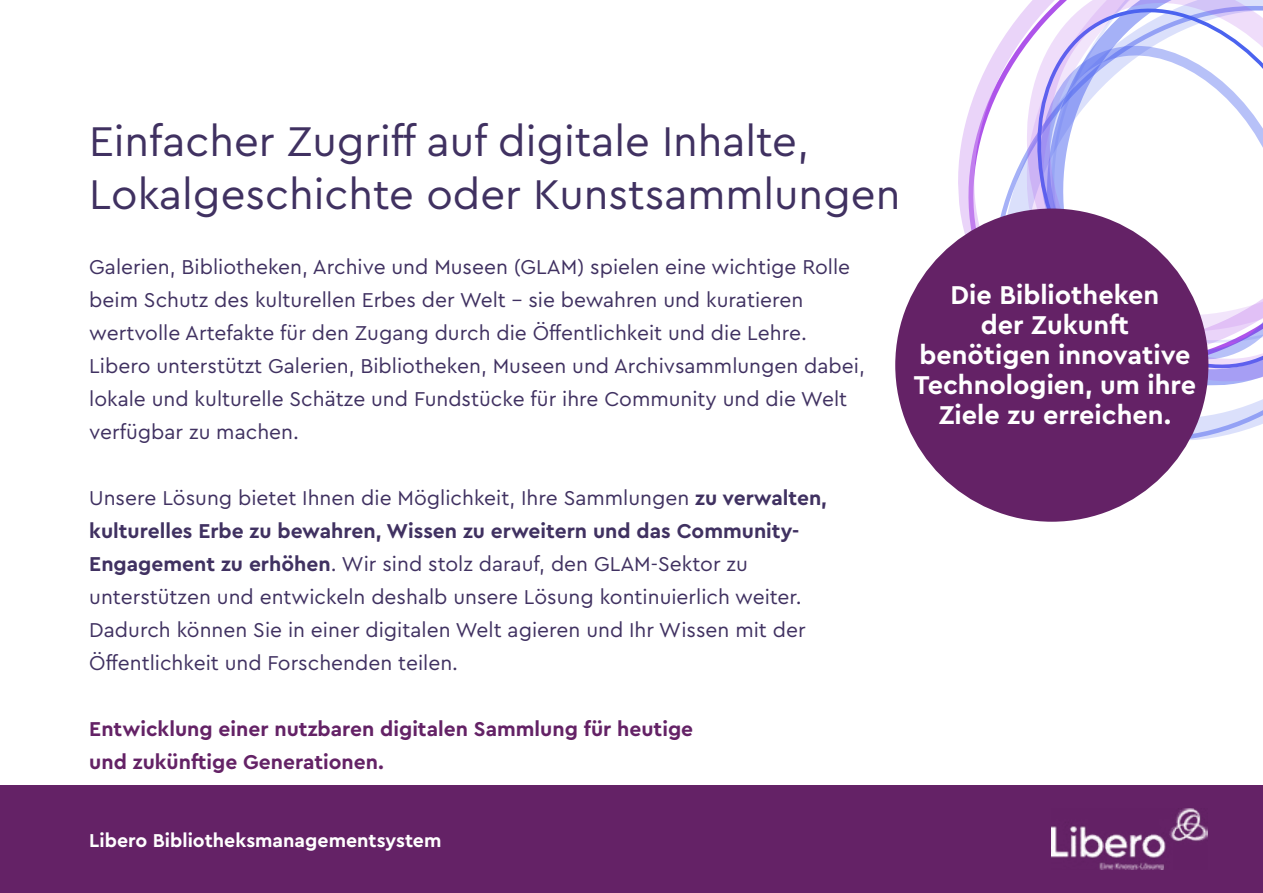
<style>
.page{position:relative;width:1263px;height:893px;background:#fff}
.page>*{position:absolute;margin:0;border:0;box-sizing:border-box;transform-origin:0 0}
.t1{font:43.5px/52.2px "Cera Pro";color:#403161}
.t2{font:700 27px/30px "Cera Pro";color:#fff;text-align:center}
.t3{font:21px/33px "Cera Pro";color:#403161}
.t4{font:700 21px/33px "Cera Pro";color:#642266}
.t5{font:700 19.5px "Cera Pro";color:#fff}
.s1{font-weight:700}
</style>
<div class="page">
<svg style="left:1185px;top:394px;width:78px;height:53px"></svg>
<svg style="left:949px;top:23px;width:65px;height:224px"></svg>
<svg style="left:1021px;top:0;width:242px;height:388px"></svg>
<div style="left:0;top:786px;width:1263px;height:107px;background:#642266"></div>
<img style="left:1052px;top:809px;width:156px;height:60px">
<div style="left:895px;top:209px;width:313px;height:313px;background:#642266;border-radius:50%"></div>
<h1 class="t1" style="left:89px;top:114px;width:812px">Einfacher Zugriff auf digitale Inhalte,<br>Lokalgeschichte oder Kunstsammlungen</h1>
<p class="t3" style="left:89px;top:250px;width:777px">Galerien, Bibliotheken, Archive und Museen (GLAM) spielen eine wichtige Rolle beim Schutz des kulturellen Erbes der Welt - sie bewahren und kuratieren wertvolle Artefakte für den Zugang durch die Öffentlichkeit und die Lehre.<br>Libero unterstützt Galerien, Bibliotheken, Museen und Archivsammlungen dabei, lokale und kulturelle Schätze und Fundstücke für ihre Community und die Welt verfügbar zu machen.</p>
<p class="t2" style="left:914px;top:279px;width:284px">Die Bibliotheken<br>der Zukunft benötigen innovative<br>Technologien, um ihre<br>Ziele zu erreichen.</p>
<p class="t3" style="left:89px;top:481px;width:739px">Unsere Lösung bietet Ihnen die Möglichkeit, Ihre Sammlungen <span class="s1">zu verwalten, kulturelles Erbe zu bewahren, Wissen zu erweitern und das Community-Engagement zu erhöhen</span>. Wir sind stolz darauf, den GLAM-Sektor zu unterstützen und entwickeln deshalb unsere Lösung kontinuierlich weiter.<br>Dadurch können Sie in einer digitalen Welt agieren und Ihr Wissen mit der Öffentlichkeit und Forschenden teilen.</p>
<p class="t4" style="left:89px;top:712px;width:605px">Entwicklung einer nutzbaren digitalen Sammlung für heutige und zukünftige Generationen.</p>
<p class="t5" style="left:89px;top:827px;width:354px">Libero Bibliotheksmanagementsystem</p>
</div>
